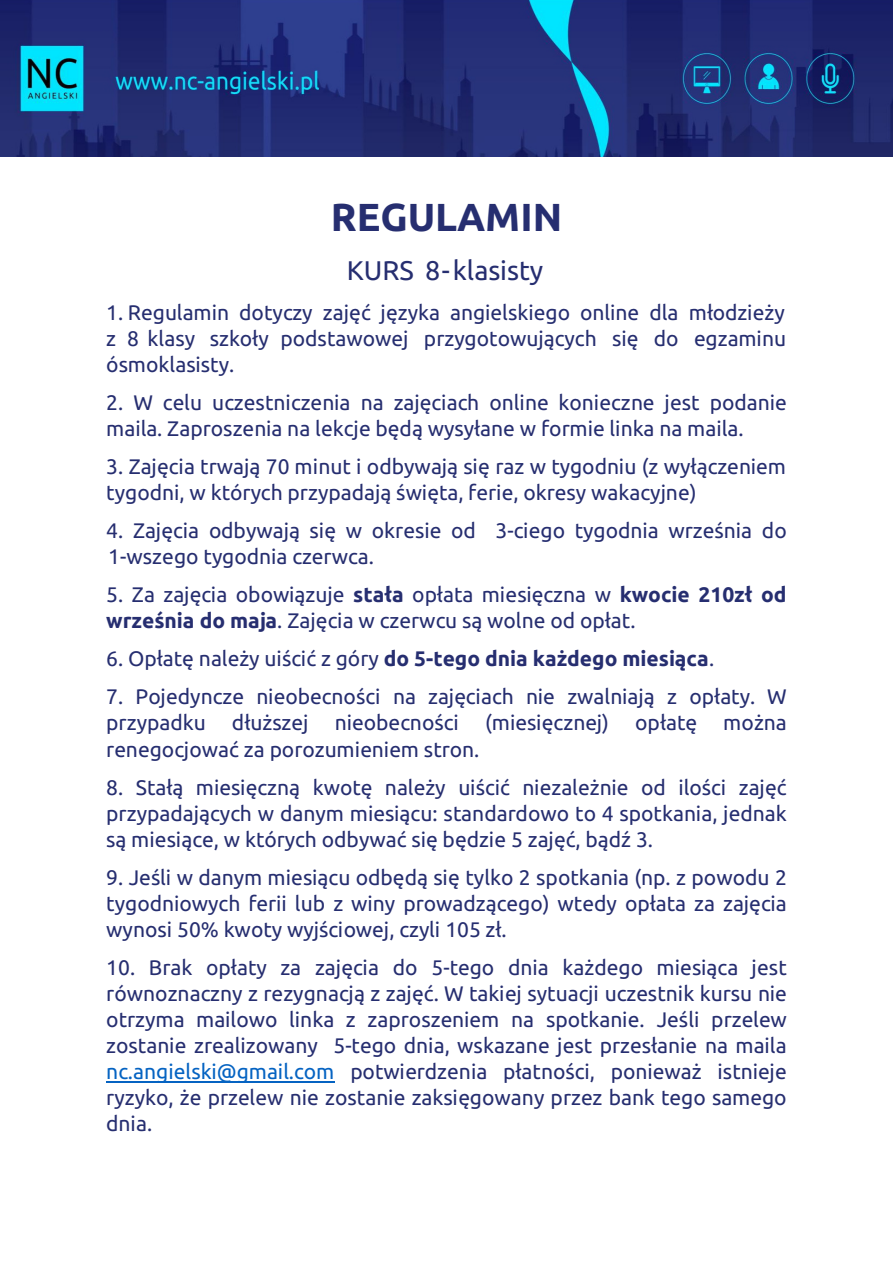
<style>
.page{position:relative;width:893px;height:1263px;background:#fff}
.page>*{position:absolute;margin:0;border:0;box-sizing:border-box;transform-origin:0 0}
.t1{font:700 39px "Ubuntu";color:#262e70}
.t2{font:27px "Ubuntu";color:#262e70}
.t3{font:21px/26.1px "Ubuntu";color:#262e70}
.t4{font:700 21px "Ubuntu";color:#262e70}
.s1{font-weight:700}
.s2{font-weight:400}
.s3{color:#0563c2}
</style>
<div class="page">
<hr style="left:106px;top:1081px;width:229px;height:2px;background:#0563c2">
<img style="left:0;top:0;width:893px;height:156px">
<h1 class="t1" style="left:331px;top:201px;width:233px">REGULAMIN</h1>
<p class="t2" style="left:347px;top:259px;width:198px">KURS 8-klasisty</p>
<p class="t3" style="left:106px;top:300px;width:681px;text-align:justify">1. Regulamin dotyczy zajęć języka angielskiego online dla młodzieży z 8 klasy szkoły podstawowej przygotowujących się do egzaminu ósmoklasisty.</p>
<p class="t3" style="left:106px;top:391px;width:682px">2. W celu uczestniczenia na zajęciach online konieczne jest podanie maila. Zaproszenia na lekcje będą wysyłane w formie linka na maila.</p>
<p class="t3" style="left:106px;top:455px;width:681px">3. Zajęcia trwają 70 minut i odbywają się raz w tygodniu (z wyłączeniem tygodni, w których przypadają święta, ferie, okresy wakacyjne)</p>
<p class="t3" style="left:106px;top:519px;width:682px">4. Zajęcia odbywają się w okresie od 3-ciego tygodnia września do<br>1-wszego tygodnia czerwca.</p>
<p class="t3" style="left:106px;top:582px;width:682px">5. Za zajęcia obowiązuje <span class="s1">stała</span> opłata miesięczna w <span class="s1">kwocie 210zł od września do maja</span>. Zajęcia w czerwcu są wolne od opłat.</p>
<p class="t4" style="left:106px;top:649px;width:609px"><span class="s2">6. Opłatę należy uiścić z góry</span> do 5-tego dnia każdego miesiąca<span class="s2">.</span></p>
<p class="t3" style="left:106px;top:685px;width:682px">7. Pojedyncze nieobecności na zajęciach nie zwalniają z opłaty. W przypadku dłuższej</p>
<p class="t3" style="left:106px;top:711px;width:682px;text-indent:229px">nieobecności (miesięcznej) opłatę można renegocjować za porozumieniem stron.</p>
<p class="t3" style="left:106px;top:775px;width:682px;text-align:justify">8. Stałą miesięczną kwotę należy uiścić niezależnie od ilości zajęć przypadających w danym miesiącu: standardowo to 4 spotkania, jednak są miesiące, w których odbywać się będzie 5 zajęć, bądź 3.</p>
<p class="t3" style="left:106px;top:865px;width:682px;text-align:justify">9. Jeśli w danym miesiącu odbędą się tylko 2 spotkania (np. z powodu 2 tygodniowych ferii lub z winy prowadzącego) wtedy opłata za zajęcia wynosi 50% kwoty wyjściowej, czyli 105 zł.</p>
<p class="t3" style="left:106px;top:955px;width:682px;text-align:justify">10. Brak opłaty za zajęcia do 5-tego dnia każdego miesiąca jest równoznaczny z rezygnacją z zajęć. W takiej sytuacji uczestnik kursu nie otrzyma mailowo linka z zaproszeniem na spotkanie. Jeśli przelew zostanie zrealizowany 5-tego dnia, wskazane jest przesłanie na maila <span class="s3">nc.angielski@gmail.com</span> potwierdzenia płatności, ponieważ istnieje ryzyko, że przelew nie zostanie zaksięgowany przez bank tego samego dnia.</p>
</div>
